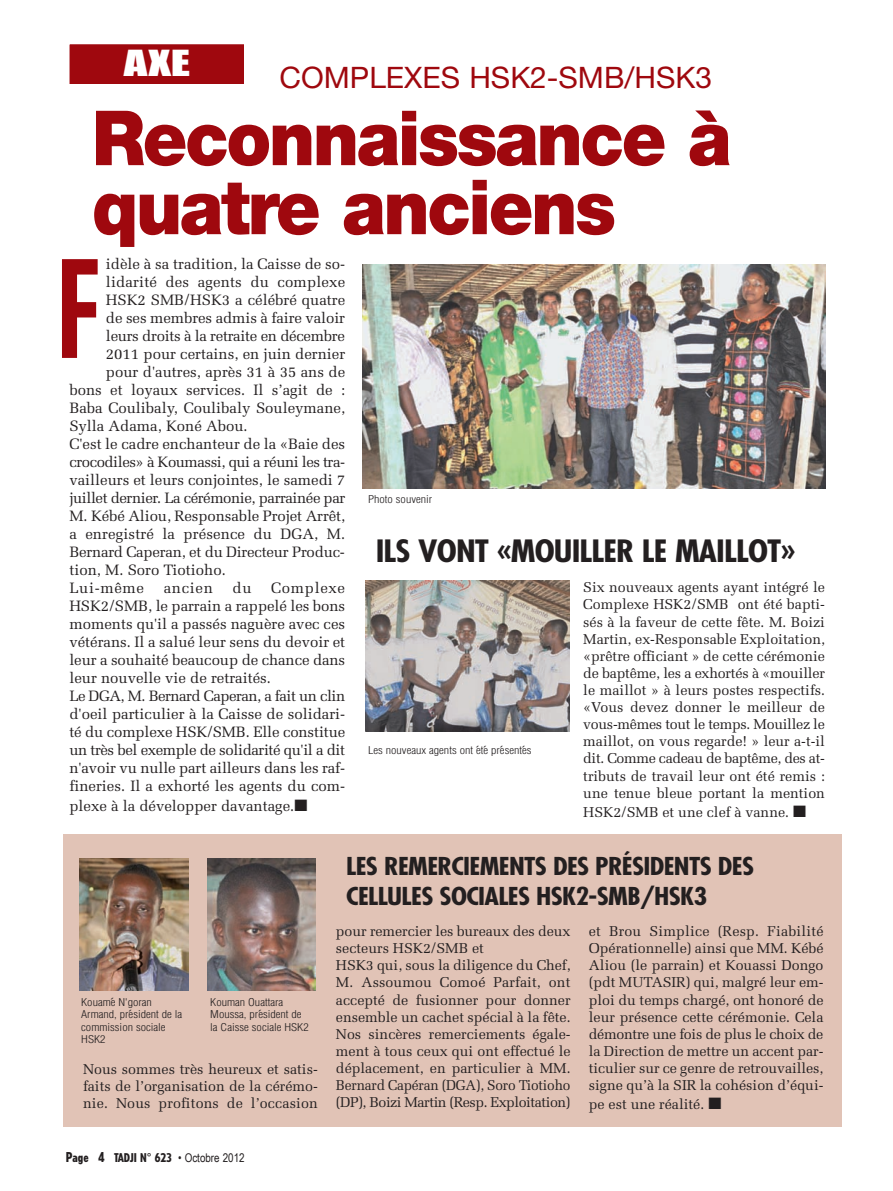
<style>
.page{position:relative;width:893px;height:1191px;background:#fff}
.page>*{position:absolute;margin:0;border:0;box-sizing:border-box;transform-origin:0 0}
.t1{font:500 139.8px "Imago";color:#9f080e;scale:.59 1}
.t2{font:900 76.05px/69px "Helvetica Neue";letter-spacing:-.035em;color:#9f080e;scale:.94 1}
.t3{font:33px "Impact";color:#fff;scale:1.41 1}
.t4{font:700 condensed 30px "Futura";letter-spacing:-.025em;color:#231f20;scale:1.15 1}
.t5{font:29.55px "Helvetica Neue";color:#9f080e}
.t6{font:700 condensed 24px/30.5px "Futura";letter-spacing:-.025em;color:#231f20;scale:1.15 1}
.t7{font:15px/18px "Melior";color:#231f20}
.t8{font:15px "Melior";letter-spacing:-.03em;color:#231f20}
.t9{font:15px "Melior";letter-spacing:-.02em;color:#231f20}
.t10{font:14.25px/17.1px "Melior";color:#231f20;text-align:justify}
.t11{font:12px "Arial Narrow";color:#231f20}
.t12{font:300 condensed 10.5px/12.5px "Helvetica";color:#231f20;scale:1.15 1}
.s1{font-family:"Lucida Grande";font-weight:400;font-stretch:normal}
.s2{font-family:"Tempo";font-weight:800;font-stretch:condensed;font-size:13.5px}
.s3{font-family:"Tempo";font-weight:800;font-stretch:condensed}
</style>
<div class="page">
<div style="left:63px;top:834px;width:779px;height:293px;background:#e1c3b6"></div>
<img style="left:362px;top:264px;width:464px;height:224px">
<div style="left:70px;top:44px;width:174px;height:40px;background:#9f080e"></div>
<div style="left:68px;top:43px;width:178px;height:43px;border:2px solid #fff"></div>
<img style="left:80px;top:859px;width:108px;height:131px">
<img style="left:207px;top:859px;width:109px;height:131px">
<img style="left:366px;top:580px;width:204px;height:152px">
<h3 class="t3" style="left:124px;top:43px;width:49px">AXE</h3>
<h2 class="t2" style="left:92px;top:110px;width:682px">Reconnaissance à quatre anciens</h2>
<h3 class="t5" style="left:280px;top:67px;width:434px">COMPLEXES HSK2-SMB/HSK3</h3>
<p class="t7" style="left:106px;top:255px;width:241px">idèle à sa tradition, la Caisse de so-</p>
<p class="t7" style="left:106px;top:273px;width:241px">lidarité des agents du complexe</p>
<p class="t7" style="left:106px;top:291px;width:241px">HSK2 SMB/HSK3 a célébré quatre</p>
<p class="t7" style="left:106px;top:309px;width:241px">de ses membres admis à faire valoir</p>
<p class="t9" style="left:106px;top:327px;width:241px">leurs droits à la retraite en décembre</p>
<p class="t7" style="left:106px;top:345px;width:241px">2011 pour certains, en juin dernier</p>
<p class="t7" style="left:106px;top:363px;width:241px">pour d'autres, après 31 à 35 ans de</p>
<p class="t7" style="left:69px;top:381px;width:277px">bons et loyaux services. Il s’agit de :</p>
<p class="t7" style="left:69px;top:399px;width:277px">Baba Coulibaly, Coulibaly Souleymane,</p>
<p class="t7" style="left:69px;top:417px;width:180px">Sylla Adama, Koné Abou.</p>
<p class="t7" style="left:69px;top:435px;width:277px">C'est le cadre enchanteur de la «Baie des</p>
<p class="t8" style="left:69px;top:453px;width:277px">crocodiles» à Koumassi, qui a réuni les tra-</p>
<p class="t7" style="left:69px;top:471px;width:277px">vailleurs et leurs conjointes, le samedi 7</p>
<p class="t8" style="left:69px;top:489px;width:277px">juillet dernier. La cérémonie, parrainée par</p>
<p class="t7" style="left:69px;top:507px;width:277px">M. Kébé Aliou, Responsable Projet Arrêt,</p>
<p class="t7" style="left:69px;top:525px;width:277px">a enregistré la présence du DGA, M.</p>
<p class="t7" style="left:69px;top:543px;width:277px">Bernard Caperan, et du Directeur Produc-</p>
<p class="t7" style="left:69px;top:561px;width:158px">tion, M. Soro Tiotioho.</p>
<p class="t7" style="left:69px;top:579px;width:76px">Lui-même</p>
<p class="t7" style="left:164px;top:579px;width:51px">ancien</p>
<p class="t7" style="left:233px;top:579px;width:20px">du</p>
<h1 class="t1" style="left:57px;top:259px;width:75px">F</h1>
<p class="t7" style="left:69px;top:579px;width:277px;text-indent:202px">Complexe HSK2/SMB, le parrain a rappelé les bons moments qu'il a passés naguère avec ces vétérans. Il a salué leur sens du devoir et leur a souhaité beaucoup de chance dans leur nouvelle vie de retraités.<br>Le DGA, M. Bernard Caperan, a fait un clin d'oeil particulier à la Caisse de solidari&shy;té du complexe HSK/SMB. Elle constitue un très bel exemple de solidarité qu'il a dit n'avoir vu nulle part ailleurs dans les raf&shy;fineries. Il a exhorté les agents du com-</p>
<p class="t7" style="left:69px;top:796px;width:240px">plexe à la développer davantage.■</p>
<p class="t12" style="left:368px;top:493px;width:57px">Photo souvenir</p>
<h3 class="t4" style="left:376px;top:537px;width:367px">ILS VONT «MOUILLER LE MAILLOT»</h3>
<p class="t12" style="left:368px;top:744px;width:144px">Les nouveaux agents ont e<span class="s1">́</span>te<span class="s1">́</span>pre<span class="s1">́</span>sente<span class="s1">́</span>s</p>
<p class="t10" style="left:583px;top:579px;width:243px">Six nouveaux agents ayant intégré le Complexe HSK2/SMB ont été bapti&shy;sés à la faveur de cette fête. M. Boizi Martin, ex-Responsable Exploitation, «prêtre officiant » de cette cérémonie de baptême, les a exhortés à «mouiller le maillot » à leurs postes respectifs. «Vous devez donner le meilleur de vous-mêmes tout le temps. Mouillez le maillot, on vous regarde! » leur a-t-il dit. Comme cadeau de baptême, des at&shy;tributs de travail leur ont été remis : une tenue bleue portant la mention</p>
<p class="t10" style="left:583px;top:803px;width:224px">HSK2/SMB et une clef à vanne. ■</p>
<p class="t12" style="left:81px;top:996px;width:89px">Kouame<span class="s1">́</span>N'goran<br>Armand, pre<span class="s1">́</span>sident de la commission sociale<br>HSK2</p>
<p class="t12" style="left:210px;top:995px;width:87px">Kouman Ouattara<br>Moussa, pre<span class="s1">́</span>sident de la Caisse sociale HSK2</p>
<p class="t10" style="left:83px;top:1060px;width:236px">Nous sommes très heureux et satis&shy;faits de l’organisation de la cérémo&shy;nie. Nous profitons de l’occasion</p>
<p class="t11" style="left:66px;top:1150px;width:180px"><span class="s2">Page 4</span> <span class="s3">TADJI N° 623</span> • Octobre 2012</p>
<h3 class="t6" style="left:346px;top:853px;width:356px">LES REMERCIEMENTS DES PRÉSIDENTS DES<br>CELLULES SOCIALES HSK2-SMB/HSK3</h3>
<p class="t10" style="left:336px;top:922px;width:236px;text-align:left">pour remercier les bureaux des deux secteurs HSK2/SMB et<br>HSK3 qui, sous la diligence du Chef, M. Assoumou Comoé Parfait, ont accepté de fusionner pour donner ensemble un cachet spécial à la fête.<br>Nos sincères remerciements égale&shy;ment à tous ceux qui ont effectué le déplacement, en particulier à MM.<br>Bernard Capéran (DGA), Soro Tiotioho (DP), Boizi Martin (Resp. Exploitation)</p>
<p class="t10" style="left:589px;top:922px;width:236px">et Brou Simplice (Resp. Fiabilité Opérationnelle) ainsi que MM. Kébé Aliou (le parrain) et Kouassi Dongo (pdt MUTASIR) qui, malgré leur em&shy;ploi du temps chargé, ont honoré de leur présence cette cérémonie. Cela démontre une fois de plus le choix de la Direction de mettre un accent par&shy;ticulier sur ce genre de retrouvailles, signe qu’à la SIR la cohésion d’équi-</p>
<p class="t10" style="left:589px;top:1095px;width:134px">pe est une réalité. ■</p>
</div>
